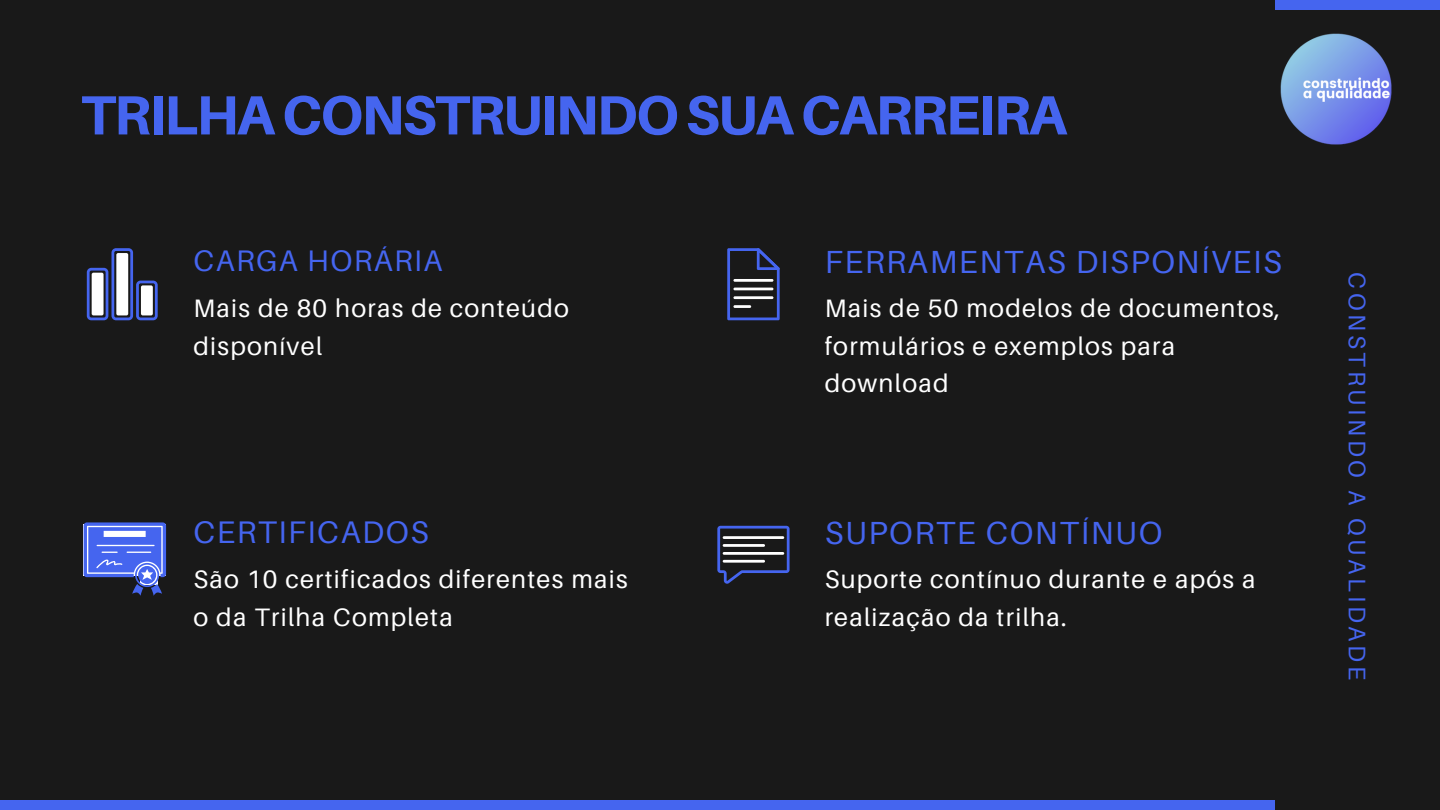
<style>
.page{position:relative;width:1440px;height:810px;background:#191919}
.page>*{position:absolute;margin:0;border:0;box-sizing:border-box;transform-origin:0 0}
.t1{font:800 55.2px "Aileron";letter-spacing:-.03em;color:#4565ef}
.t2{font:32px "Aileron";letter-spacing:.05em;color:#4565ef}
.t3{font:31.2px "Aileron";letter-spacing:.05em;color:#4565ef}
.t4{font:29.7px "Aileron";letter-spacing:.05em;color:#4565ef}
.t5{font:25.2px/37.5px "Aileron";letter-spacing:.05em;color:#fff}
.t6{font:24px "Aileron";letter-spacing:.15em;color:#4565ef}
</style>
<div class="page">
<div style="left:1275px;top:0;width:165px;height:10px;background:#4565ef"></div>
<div style="left:0;top:800px;width:1275px;height:10px;background:#4565ef"></div>
<svg style="left:87px;top:248px;width:71px;height:72px"></svg>
<div style="left:92px;top:273px;width:12px;height:42px;background:#fff;border-radius:2px"></div>
<div style="left:116px;top:253px;width:12px;height:62px;background:#fff;border-radius:2px"></div>
<div style="left:141px;top:285px;width:12px;height:30px;background:#fff;border-radius:2px"></div>
<svg style="left:727px;top:248px;width:53px;height:72px"></svg>
<hr style="left:733px;top:279px;width:40px;height:3px;background:#fff">
<hr style="left:733px;top:288px;width:40px;height:2px;background:#fff">
<hr style="left:733px;top:296px;width:40px;height:3px;background:#fff">
<hr style="left:733px;top:305px;width:18px;height:3px;background:#fff">
<svg style="left:717px;top:526px;width:73px;height:58px"></svg>
<hr style="left:723px;top:536px;width:61px;height:3px;background:#fff">
<hr style="left:723px;top:544px;width:42px;height:3px;background:#fff">
<hr style="left:723px;top:552px;width:61px;height:3px;background:#fff">
<hr style="left:723px;top:560px;width:42px;height:3px;background:#fff">
<img style="left:1280px;top:33px;width:112px;height:112px">
<svg style="left:84px;top:522px;width:82px;height:74px"></svg>
<h1 class="t1" style="left:81px;top:81px;width:987px">TRILHA CONSTRUINDO SUA CARREIRA</h1>
<p class="t4" style="left:194px;top:242px;width:250px">CARGA HORÁRIA</p>
<p class="t5" style="left:194px;top:289px;width:377px">Mais de 80 horas de conteúdo disponível</p>
<p class="t3" style="left:194px;top:513px;width:237px">CERTIFICADOS</p>
<p class="t5" style="left:194px;top:560px;width:436px">São 10 certificados diferentes mais o da Trilha Completa</p>
<p class="t2" style="left:825px;top:242px;width:459px">FERRAMENTAS DISPONÍVEIS</p>
<p class="t5" style="left:825px;top:289px;width:457px">Mais de 50 modelos de documentos, formulários e exemplos para download</p>
<p class="t2" style="left:825px;top:513px;width:339px">SUPORTE CONTÍNUO</p>
<p class="t5" style="left:825px;top:560px;width:432px">Suporte contínuo durante e após a realização da trilha.</p>
<p class="t6" style="left:1372px;top:272px;width:409px;rotate:90deg">CONSTRUINDO A QUALIDADE</p>
</div>
